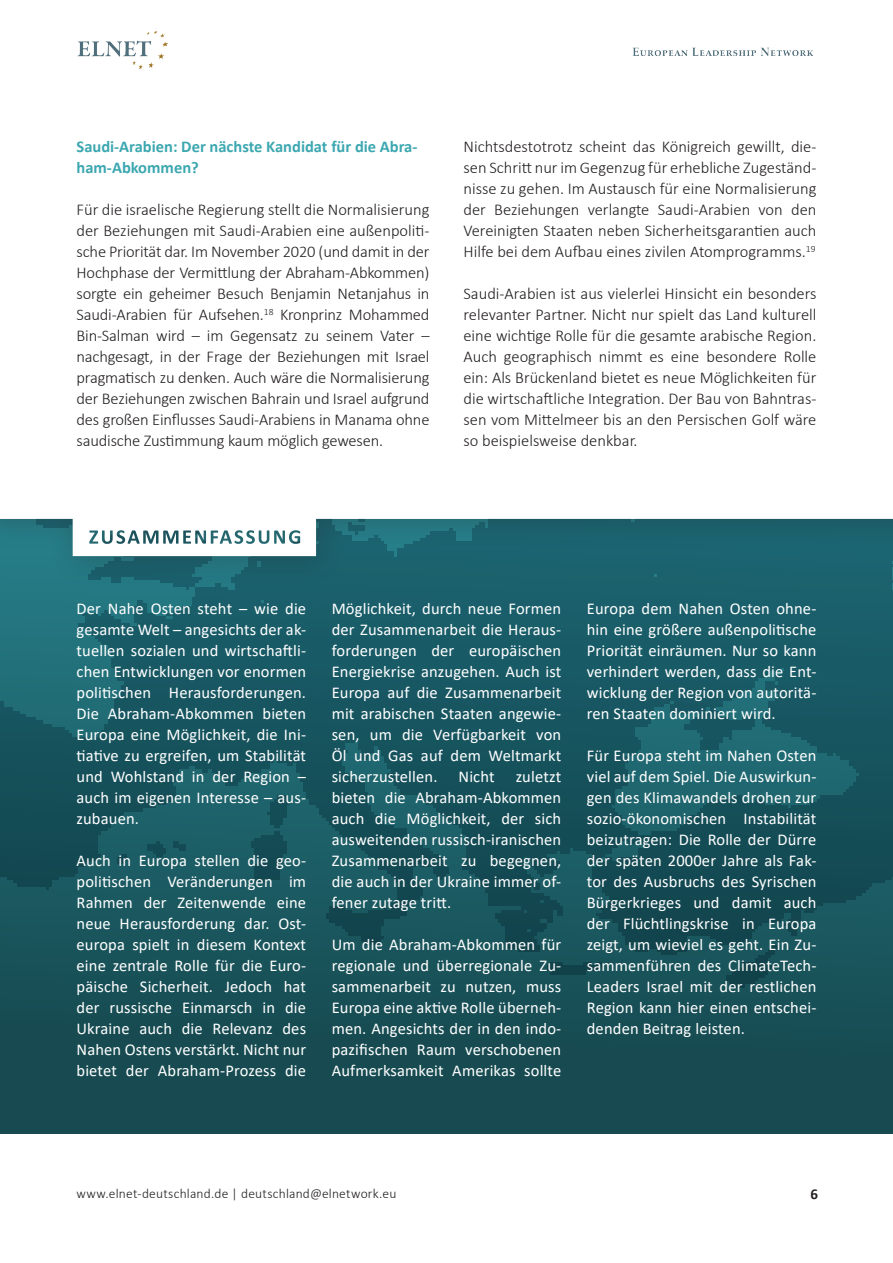
<style>
.page{position:relative;width:893px;height:1263px;background:#fff}
.page>*{position:absolute;margin:0;border:0;box-sizing:border-box;transform-origin:0 0}
.t1{font:16.5px/21px "Calibri";letter-spacing:.01em;color:#fff;text-align:justify}
.t2{font:300 16.5px/21px "Calibri";color:#231f20;text-align:justify}
.t3{font:700 16.5px/21px "Calibri";color:#3ca7b0}
.t4{font:700 15px "Calibri";color:#231f20}
.t5{font:300 13.5px "Calibri";letter-spacing:.015em;color:#231f20}
</style>
<div class="page">
<div style="left:0;top:519px;width:893px;height:614px;background:#174b51"></div>
<img style="left:0;top:587px;width:893px;height:401px">
<div style="left:0;top:0;width:893px;height:587px;background:#231f20;opacity:.3"></div>
<svg style="left:0;top:0;width:893px;height:556px"></svg>
<div style="left:0;top:12px;width:231px;height:64px;background:#fff"></div>
<img style="left:77px;top:31px;width:91px;height:39px">
<div style="left:588px;top:39px;width:259px;height:27px;background:#fff"></div>
<img style="left:632px;top:47px;width:181px;height:9px">
<p class="t3" style="left:77px;top:136px;width:342px">Saudi-Arabien: Der nächste Kandidat für die Abra&shy;ham-Abkommen?</p>
<p class="t2" style="left:77px;top:199px;width:355px">Für die israelische Regierung stellt die Normalisierung der Beziehungen mit Saudi-Arabien eine außenpoliti&shy;sche Priorität dar. Im November 2020 (und damit in der Hochphase der Vermittlung der Abraham-Abkommen) sorgte ein geheimer Besuch Benjamin Netanjahus in Saudi-Arabien für Aufsehen.<sup>18</sup> Kronprinz Mohammed Bin-Salman wird – im Gegensatz zu seinem Vater – nachgesagt, in der Frage der Beziehungen mit Israel pragmatisch zu denken. Auch wäre die Normalisierung der Beziehungen zwischen Bahrain und Israel aufgrund des großen Einflusses Saudi-Arabiens in Manama ohne saudische Zustimmung kaum möglich gewesen.</p>
<p class="t2" style="left:463px;top:136px;width:354px">Nichtsdestotrotz scheint das Königreich gewillt, die&shy;sen Schritt nur im Gegenzug für erhebliche Zugeständ&shy;nisse zu gehen. Im Austausch für eine Normalisierung der Beziehungen verlangte Saudi-Arabien von den Vereinigten Staaten neben Sicherheitsgarantien auch Hilfe bei dem Aufbau eines zivilen Atomprogramms.<sup>19</sup></p>
<p class="t2" style="left:463px;top:283px;width:354px">Saudi-Arabien ist aus vielerlei Hinsicht ein besonders relevanter Partner. Nicht nur spielt das Land kulturell eine wichtige Rolle für die gesamte arabische Region.<br>Auch geographisch nimmt es eine besondere Rolle ein: Als Brückenland bietet es neue Möglichkeiten für die wirtschaftliche Integration. Der Bau von Bahntras&shy;sen vom Mittelmeer bis an den Persischen Golf wäre so beispielsweise denkbar.</p>
<p class="t1" style="left:77px;top:598px;width:231px">Der Nahe Osten steht – wie die gesamte Welt – angesichts der ak&shy;tuellen sozialen und wirtschaftli&shy;chen Entwicklungen vor enormen politischen Herausforderungen.<br>Die Abraham-Abkommen bieten Europa eine Möglichkeit, die Ini&shy;tiative zu ergreifen, um Stabilität und Wohlstand in der Region – auch im eigenen Interesse – aus&shy;zubauen.</p>
<p class="t1" style="left:77px;top:850px;width:231px">Auch in Europa stellen die geo&shy;politischen Veränderungen im Rahmen der Zeitenwende eine neue Herausforderung dar. Ost&shy;europa spielt in diesem Kontext eine zentrale Rolle für die Euro&shy;päische Sicherheit. Jedoch hat der russische Einmarsch in die Ukraine auch die Relevanz des Nahen Ostens verstärkt. Nicht nur bietet der Abraham-Prozess die</p>
<p class="t1" style="left:332px;top:598px;width:231px">Möglichkeit, durch neue Formen der Zusammenarbeit die Heraus&shy;forderungen der europäischen Energiekrise anzugehen. Auch ist Europa auf die Zusammenarbeit mit arabischen Staaten angewie&shy;sen, um die Verfügbarkeit von Öl und Gas auf dem Weltmarkt sicherzustellen.</p>
<p class="t1" style="left:332px;top:766px;width:231px;text-indent:184px">zuletzt bieten die Abraham-Abkommen auch die Möglichkeit, der sich ausweitenden russisch-iranischen Zusammenarbeit zu begegnen, die auch in der Ukraine immer of&shy;fener zutage tritt.</p>
<p class="t1" style="left:332px;top:934px;width:231px">Um die Abraham-Abkommen für regionale und überregionale Zu&shy;sammenarbeit zu nutzen, muss Europa eine aktive Rolle überneh&shy;men. Angesichts der in den indo&shy;pazifischen Raum verschobenen Aufmerksamkeit Amerikas sollte</p>
<p class="t1" style="left:459px;top:766px;width:38px">Nicht</p>
<p class="t1" style="left:587px;top:598px;width:231px">Europa dem Nahen Osten ohne&shy;hin eine größere außenpolitische Priorität einräumen. Nur so kann verhindert werden, dass die Ent&shy;wicklung der Region von autoritä&shy;ren Staaten dominiert wird.</p>
<p class="t1" style="left:587px;top:745px;width:231px">Für Europa steht im Nahen Osten viel auf dem Spiel. Die Auswirkun&shy;gen des Klimawandels drohen zur sozio-ökonomischen Instabilität beizutragen: Die Rolle der Dürre der späten 2000er Jahre als Fak&shy;tor des Ausbruchs des Syrischen Bürgerkrieges und damit auch der Flüchtlingskrise in Europa zeigt, um wieviel es geht. Ein Zu&shy;sammenführen des ClimateTech-Leaders Israel mit der restlichen Region kann hier einen entschei&shy;denden Beitrag leisten.</p>
<p class="t5" style="left:77px;top:1185px;width:321px">www.elnet-deutschland.de | deutschland@elnetwork.eu</p>
<p class="t4" style="left:810px;top:1184px;width:9px">6</p>
</div>
